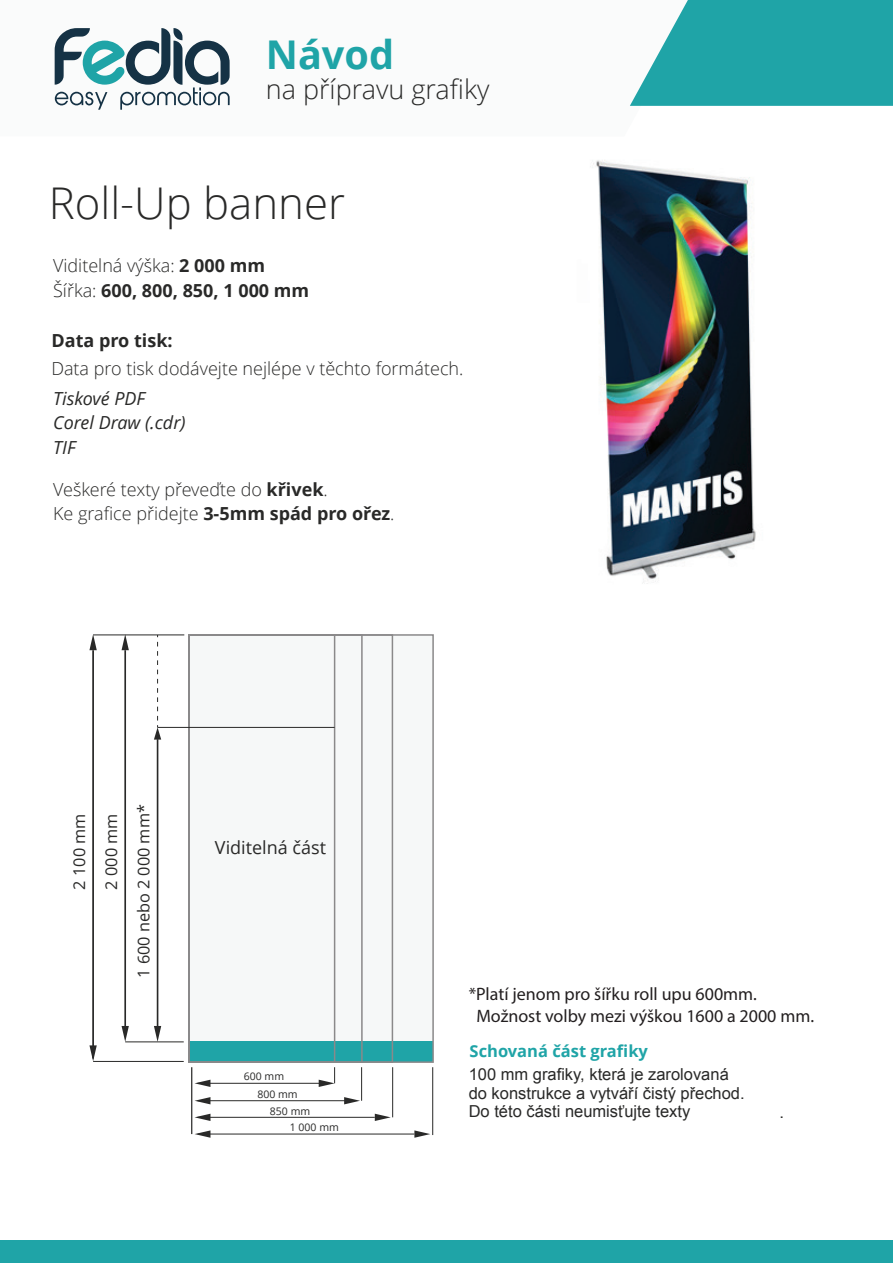
<style>
.page{position:relative;width:893px;height:1263px;background:#fff}
.page>*{position:absolute;margin:0;border:0;box-sizing:border-box;transform-origin:0 0}
.t1{font:300 43.8px "Open Sans";color:#292928}
.t2{font:700 39.6px "Open Sans";color:#1fa4a7}
.t3{font:300 27px "Open Sans";color:#292928}
.t4{font:300 18px/24.5px "Open Sans";color:#292928}
.t5{font:18px/21.6px "Myriad Pro";color:#231f20}
.t6{font:700 18px/24.5px "Open Sans";color:#292928}
.t7{font:italic 18px/24.5px "Open Sans";color:#292928}
.t8{font:18px "Open Sans";color:#292928}
.t9{font:16.5px/18.5px "Arial";color:#292928}
.t10{font:700 16.5px "Open Sans";color:#1fa4a7}
.t11{font:16.2px "Open Sans";color:#292928}
.t12{font:10.5px "Open Sans";color:#292928}
.s1{font-weight:300}
.s2{font-weight:700}
</style>
<div class="page">
<img style="left:593px;top:160px;width:163px;height:424px">
<div style="left:189px;top:635px;width:244px;height:427px;background:#f6f8f8"></div>
<div style="left:271px;top:1041px;width:162px;height:21px;background:#1fa4a7"></div>
<svg style="left:630px;top:0;width:263px;height:106px;background:#37adb0"></svg>
<div style="left:0;top:1241px;width:893px;height:22px;background:#1fa4a7"></div>
<hr style="left:198px;top:1083px;width:127px;height:1px;background:#292928">
<svg style="left:195px;top:1080px;width:15px;height:7px"></svg>
<hr style="left:93px;top:1061px;width:91px;height:1px;background:#292928">
<hr style="left:92px;top:650px;width:2px;height:408px;background:#292928">
<svg style="left:89px;top:635px;width:8px;height:15px"></svg>
<svg style="left:89px;top:1045px;width:8px;height:16px"></svg>
<hr style="left:93px;top:634px;width:91px;height:1px;background:#292928">
<svg style="left:319px;top:1067px;width:16px;height:20px"></svg>
<hr style="left:191px;top:1067px;width:1px;height:67px;background:#292928">
<div style="left:189px;top:1041px;width:146px;height:21px;background:#1fa4a7"></div>
<hr style="left:124px;top:650px;width:2px;height:378px;background:#292928">
<svg style="left:122px;top:634px;width:7px;height:16px"></svg>
<svg style="left:122px;top:1026px;width:7px;height:15px"></svg>
<hr style="left:125px;top:1041px;width:59px;height:1px;background:#292928">
<hr style="left:361px;top:1067px;width:1px;height:34px;background:#292928">
<hr style="left:392px;top:1067px;width:1px;height:50px;background:#292928">
<hr style="left:432px;top:1067px;width:1px;height:68px;background:#292928">
<hr style="left:198px;top:1100px;width:148px;height:1px;background:#292928">
<svg style="left:195px;top:1097px;width:15px;height:7px"></svg>
<svg style="left:344px;top:1097px;width:16px;height:7px"></svg>
<hr style="left:198px;top:1117px;width:177px;height:1px;background:#292928">
<svg style="left:195px;top:1114px;width:15px;height:7px"></svg>
<svg style="left:375px;top:1114px;width:16px;height:7px"></svg>
<hr style="left:198px;top:1134px;width:216px;height:1px;background:#292928">
<svg style="left:195px;top:1130px;width:15px;height:8px"></svg>
<svg style="left:414px;top:1130px;width:16px;height:8px"></svg>
<svg style="left:55px;top:28px;width:175px;height:82px"></svg>
<hr style="left:157px;top:739px;width:1px;height:292px;background:#292928">
<svg style="left:154px;top:1026px;width:7px;height:16px"></svg>
<div style="left:188px;top:634px;width:147px;height:429px;border:2px solid #8a898a"></div>
<div style="left:188px;top:634px;width:246px;height:429px;border:2px solid #8a898a"></div>
<hr style="left:158px;top:727px;width:177px;height:1px;background:#292928">
<svg style="left:154px;top:635px;width:7px;height:104px"></svg>
<h2 class="t2" style="left:266px;top:26px;width:130px">Návod</h2>
<h3 class="t3" style="left:266px;top:71px;width:225px">na přípravu grafiky</h3>
<h1 class="t1" style="left:49px;top:173px;width:298px">Roll-Up banner</h1>
<p class="t6" style="left:53px;top:253px;width:258px"><span class="s1">Viditelná výška:</span> 2 000 mm<br><span class="s1">Šířka:</span> 600, 800, 850, 1 000 mm</p>
<p class="t6" style="left:52px;top:328px;width:123px">Data pro tisk:</p>
<p class="t4" style="left:51px;top:356px;width:414px">Data pro tisk dodávejte nejlépe v těchto formátech.</p>
<p class="t7" style="left:53px;top:385px;width:134px">Tiskové PDF<br>Corel Draw (.cdr)<br>TIF</p>
<p class="t4" style="left:53px;top:476px;width:343px">Veškeré texty převeďte do <span class="s2">křivek</span>.<br>Ke grafice přidejte <span class="s2">3-5mm spád pro ořez</span>.</p>
<p class="t11" style="left:68px;top:889px;width:77px;rotate:-90deg">2 100 mm</p>
<p class="t11" style="left:100px;top:889px;width:77px;rotate:-90deg">2 000 mm</p>
<p class="t11" style="left:133px;top:978px;width:175px;rotate:-90deg">1 600 nebo 2 000 mm*</p>
<p class="t8" style="left:215px;top:835px;width:113px">Viditelná část</p>
<p class="t12" style="left:244px;top:1069px;width:42px">600 mm</p>
<p class="t12" style="left:257px;top:1087px;width:42px">800 mm</p>
<p class="t12" style="left:270px;top:1104px;width:42px">850 mm</p>
<p class="t12" style="left:290px;top:1120px;width:51px">1 000 mm</p>
<p class="t5" style="left:476px;top:983px;width:339px;text-indent:-8px">*Platí jenom pro šířku roll upu 600mm.<br>Možnost volby mezi výškou 1600 a 2000 mm.</p>
<p class="t10" style="left:470px;top:1039px;width:180px">Schovaná část grafiky</p>
<p class="t9" style="left:469px;top:1065px;width:278px">100 mm grafiky, která je zarolovaná do konstrukce a vytváří čistý přechod.<br>Do této části neumisťujte texty</p>
<p class="t9" style="left:780px;top:1103px;width:6px">.</p>
</div>
